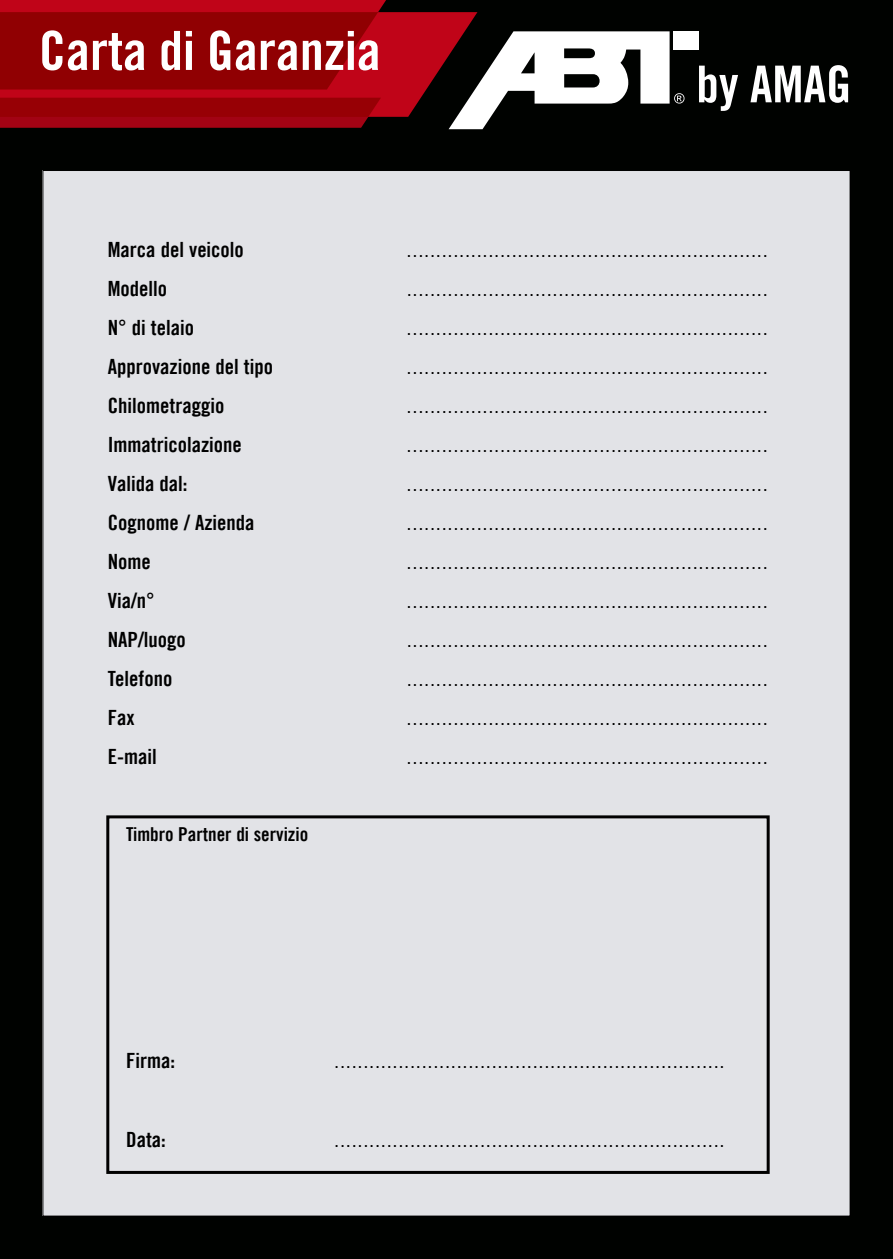
<style>
.page{position:relative;width:893px;height:1259px;background:#000200}
.page>*{position:absolute;margin:0;border:0;box-sizing:border-box;transform-origin:0 0}
.t1{font:54px "Trade Gothic LT Bold Cond Twenty";color:#fff}
.t2{font:50.7px "Trade Gothic LT Bold Cond Twenty";color:#fff}
.t3{font:300 21px "Trade Gothic LT";color:#000}
.t4{font:21px "Trade Gothic LT Bold Cond Twenty";color:#000}
.t5{font:19.2px "Trade Gothic LT Bold Cond Twenty";color:#000}
</style>
<div class="page">
<svg style="left:0;top:12px;width:477px;height:105px;background:#a50314"></svg>
<svg style="left:0;top:98px;width:381px;height:30px;background:#97010a"></svg>
<svg style="left:0;top:0;width:390px;height:89px;background:#990006"></svg>
<div style="left:43px;top:170px;width:807px;height:1046px;background:#e2e3e7"></div>
<div style="left:106px;top:815px;width:664px;height:359px;border:3px solid #000"></div>
<div style="left:673px;top:31px;width:26px;height:19px;background:#fff"></div>
<svg style="left:449px;top:31px;width:235px;height:98px"></svg>
<h1 class="t1" style="left:39px;top:18px;width:343px">Carta di Garanzia</h1>
<h2 class="t2" style="left:696px;top:53px;width:157px">by AMAG</h2>
<p class="t4" style="left:108px;top:237px;width:138px">Marca del veicolo</p>
<p class="t4" style="left:108px;top:276px;width:61px">Modello</p>
<p class="t4" style="left:108px;top:315px;width:88px">N° di telaio</p>
<p class="t4" style="left:108px;top:354px;width:167px">Approvazione del tipo</p>
<p class="t4" style="left:108px;top:393px;width:118px">Chilometraggio</p>
<p class="t4" style="left:108px;top:432px;width:136px">Immatricolazione</p>
<p class="t4" style="left:108px;top:471px;width:81px">Valida dal:</p>
<p class="t4" style="left:108px;top:510px;width:148px">Cognome / Azienda</p>
<p class="t4" style="left:108px;top:549px;width:45px">Nome</p>
<p class="t4" style="left:108px;top:588px;width:48px">Via/n°</p>
<p class="t4" style="left:108px;top:627px;width:80px">NAP/luogo</p>
<p class="t4" style="left:108px;top:666px;width:66px">Telefono</p>
<p class="t4" style="left:108px;top:705px;width:28px">Fax</p>
<p class="t4" style="left:108px;top:744px;width:50px">E-mail</p>
<p class="t5" style="left:126px;top:822px;width:183px">Timbro Partner di servizio</p>
<p class="t3" style="left:406px;top:237px;width:363px">..............................................................</p>
<p class="t3" style="left:406px;top:276px;width:363px">..............................................................</p>
<p class="t3" style="left:406px;top:315px;width:363px">..............................................................</p>
<p class="t3" style="left:406px;top:354px;width:363px">..............................................................</p>
<p class="t3" style="left:406px;top:393px;width:363px">..............................................................</p>
<p class="t3" style="left:406px;top:432px;width:363px">..............................................................</p>
<p class="t3" style="left:406px;top:471px;width:363px">..............................................................</p>
<p class="t3" style="left:406px;top:510px;width:363px">..............................................................</p>
<p class="t3" style="left:406px;top:549px;width:363px">..............................................................</p>
<p class="t3" style="left:406px;top:588px;width:363px">..............................................................</p>
<p class="t3" style="left:406px;top:627px;width:363px">..............................................................</p>
<p class="t3" style="left:406px;top:666px;width:363px">..............................................................</p>
<p class="t3" style="left:406px;top:705px;width:363px">..............................................................</p>
<p class="t3" style="left:406px;top:744px;width:363px">..............................................................</p>
<p class="t4" style="left:126px;top:1048px;width:50px">Firma:</p>
<p class="t4" style="left:126px;top:1126px;width:41px">Data:</p>
<p class="t3" style="left:334px;top:1048px;width:393px">...................................................................</p>
<p class="t3" style="left:334px;top:1126px;width:393px">...................................................................</p>
</div>
